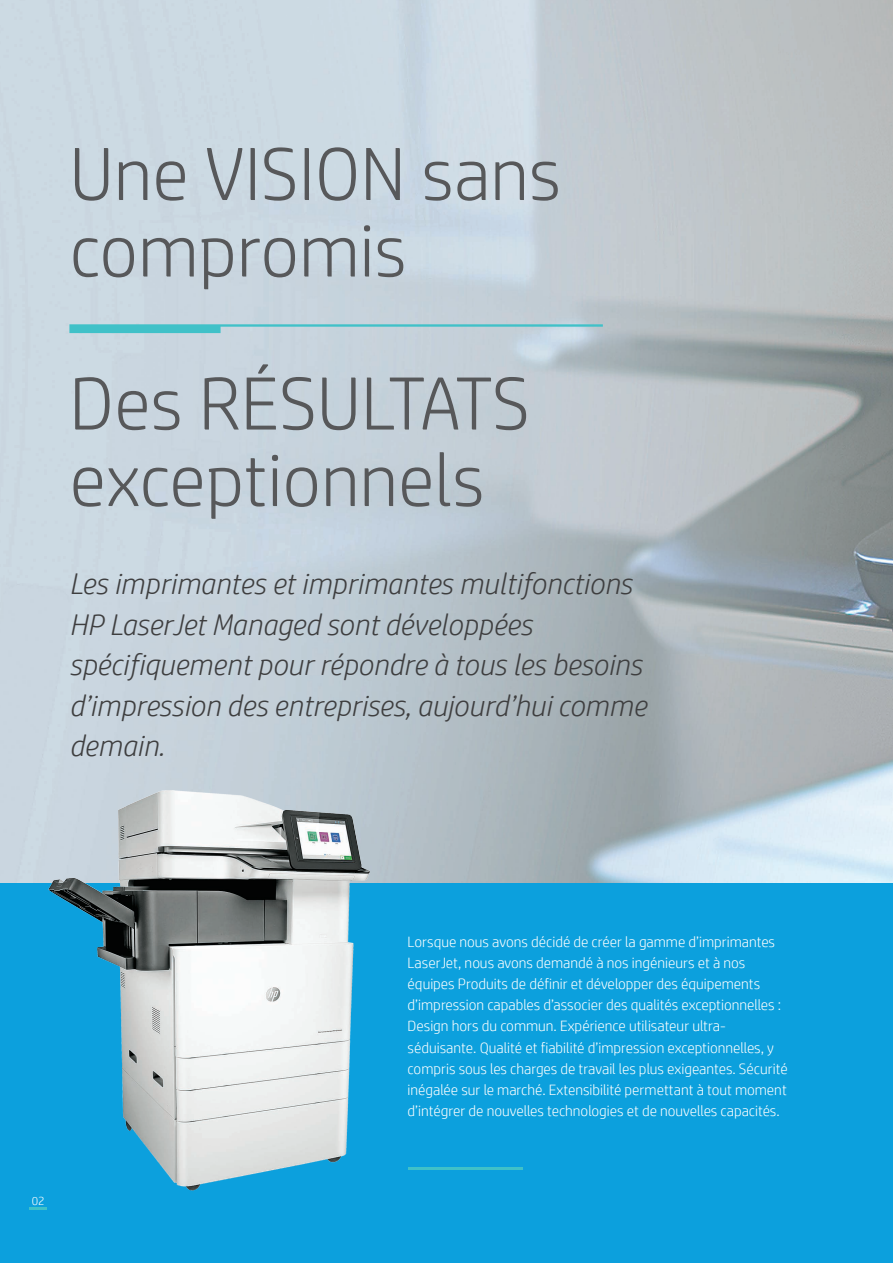
<style>
.page{position:relative;width:893px;height:1263px;background:#fff}
.page>*{position:absolute;margin:0;border:0;box-sizing:border-box;transform-origin:0 0}
.t1{font:300 75px/76.5px "HP Simplified";color:#57585a}
.t2{font:italic 300 30px/40.5px "HP Simplified";color:#3e3e3f}
.t3{font:300 15px/21px "HP Simplified";color:#fff}
.t4{font:300 12px "HP Simplified";color:#fff}
</style>
<div class="page">
<div style="left:0;top:749px;width:893px;height:514px;background:#0ca0dd"></div>
<img style="left:0;top:0;width:893px;height:882px">
<hr style="left:408px;top:1167px;width:115px;height:2px;background:#40c1c8">
<img style="left:29px;top:767px;width:361px;height:424px">
<svg style="left:69px;top:324px;width:534px;height:9px"></svg>
<hr style="left:29px;top:1207px;width:18px;height:3px;background:#40c1c8">
<h1 class="t1" style="left:69px;top:134px;width:493px">Une VISION sans compromis</h1>
<h1 class="t1" style="left:69px;top:363px;width:462px">Des RÉSULTATS exceptionnels</h1>
<h2 class="t2" style="left:69px;top:563px;width:579px">Les imprimantes et imprimantes multifonctions HP LaserJet Managed sont développées spécifiquement pour répondre à tous les besoins d’impression des entreprises, aujourd’hui comme demain.</h2>
<p class="t4" style="left:32px;top:1193px;width:14px">02</p>
<p class="t3" style="left:408px;top:931px;width:382px">Lorsque nous avons décidé de créer la gamme d’imprimantes LaserJet, nous avons demandé à nos ingénieurs et à nos équipes Produits de définir et développer des équipements d’impression capables d’associer des qualités exceptionnelles :<br>Design hors du commun. Expérience utilisateur ultra&shy;séduisante. Qualité et fiabilité d’impression exceptionnelles, y compris sous les charges de travail les plus exigeantes. Sécurité inégalée sur le marché. Extensibilité permettant à tout moment d’intégrer de nouvelles technologies et de nouvelles capacités.</p>
</div>
